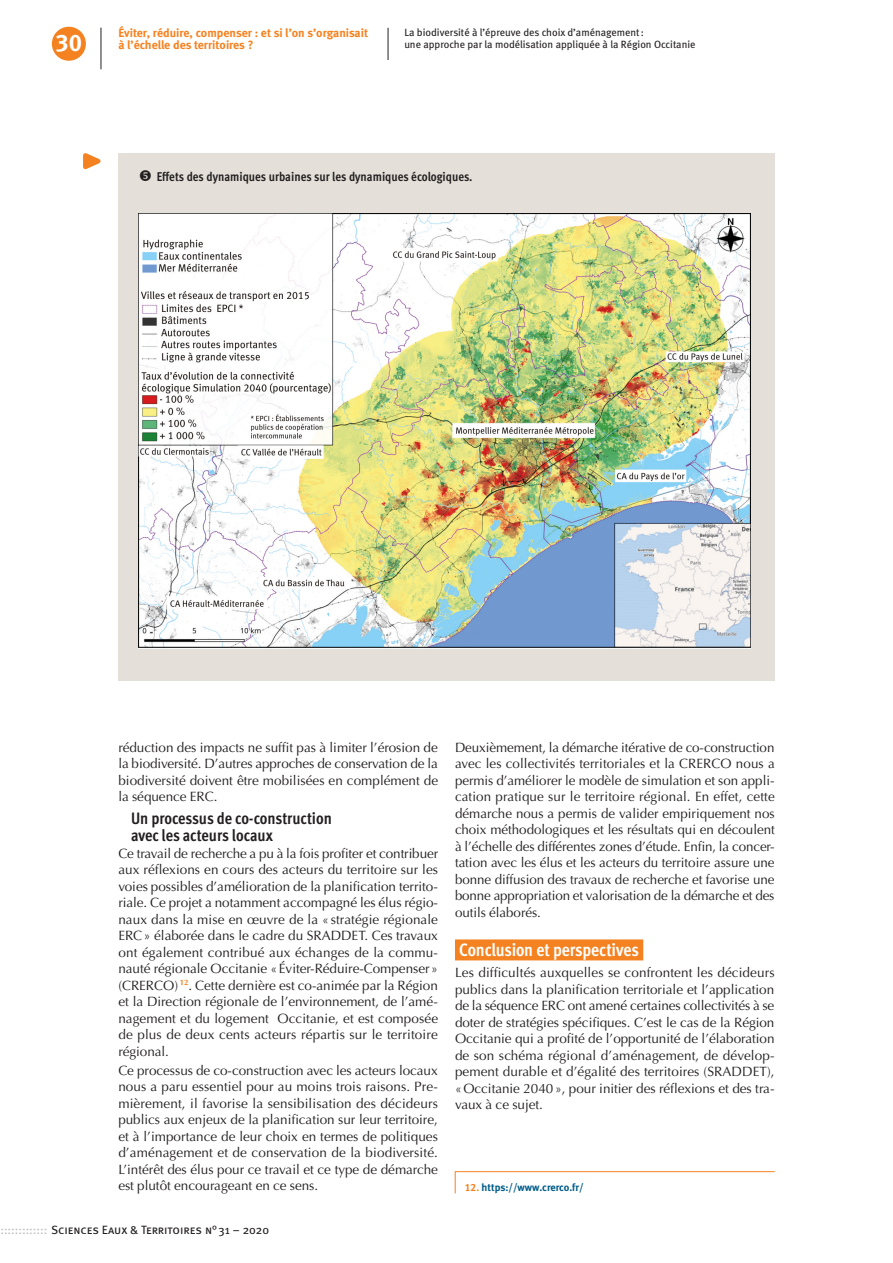
<style>
.page{position:relative;width:893px;height:1263px;background:#fff}
.page>*{position:absolute;margin:0;border:0;box-sizing:border-box;transform-origin:0 0}
.t1{font:24px "Meta Bold Caps Expert";color:#fff}
.t2{font:700 18px "Meta Cond OT";letter-spacing:-.01em;color:#fff}
.t3{font:700 16.5px/17px "Meta Cond OT";color:#231f20}
.t4{font:13.5px/16.5px "Optima";letter-spacing:-.005em;color:#231f20;text-align:justify}
.titre_figure{font:700 12.75px "Meta Cond OT";color:#231f20}
.t5{font:700 12px/12px "Meta";color:#f58220}
.t6{font:12px "Meta Book Caps";letter-spacing:-.005em;color:#231f20}
.roulette_article{font:10.5px/12px "Meta Book LF";color:#231f20}
.coordonnées{font:10.5px "Meta Bold LF";color:#005c8a}
.s1{color:#f58220}
.s2{color:#bcbdc0}
</style>
<div class="page">
<div style="left:118px;top:153px;width:657px;height:528px;background:#e4e0d9"></div>
<hr style="left:388px;top:28px;width:1px;height:32px;background:#231f20">
<div style="left:455px;top:939px;width:188px;height:21px;background:#f58220"></div>
<svg style="left:83px;top:153px;width:18px;height:17px"></svg>
<hr style="left:455px;top:1171px;width:320px;height:1px;background:#f58220">
<svg style="left:455px;top:1171px;width:1px;height:22px"></svg>
<img style="left:139px;top:214px;width:612px;height:434px">
<div style="left:52px;top:27px;width:34px;height:34px;background:#f58220;border-radius:50%"></div>
<hr style="left:101px;top:28px;width:1px;height:41px;background:#231f20">
<h1 class="t1" style="left:56px;top:28px;width:27px">30</h1>
<p class="t5" style="left:118px;top:26px;width:251px">Éviter, réduire, compenser : et si l’on s’organisait à l’échelle des territoires ?</p>
<p class="roulette_article" style="left:404px;top:26px;width:293px">La biodiversité à l’épreuve des choix d’aménagement:<br>une approche par la modélisation appliquée à la Région Occitanie</p>
<p class="titre_figure" style="left:157px;top:168px;width:317px">Effets des dynamiques urbaines sur les dynamiques écologiques.</p>
<p class="t4" style="left:118px;top:739px;width:321px">réduction des impacts ne suffit pas à limiter l’érosion de la biodiversité. D’autres approches de conservation de la biodiversité doivent être mobilisées en complément de la séquence ERC.</p>
<h2 class="t3" style="left:131px;top:811px;width:202px">Un processus de co-construction avec les acteurs locaux</h2>
<p class="t4" style="left:118px;top:845px;width:321px">Ce travail de recherche a pu à la fois profiter et contribuer aux réflexions en cours des acteurs du territoire sur les voies possibles d’amélioration de la planification territo&shy;riale. Ce projet a notamment accompagné les élus régio&shy;naux dans la mise en œuvre de la « stratégie régionale ERC» élaborée dans le cadre du SRADDET. Ces travaux ont également contribué aux échanges de la commu&shy;nauté régionale Occitanie «Éviter-Réduire-Compenser» (CRERCO) <sup>12</sup>. Cette dernière est co-animée par la Région et la Direction régionale de l’environnement, de l’amé&shy;nagement et du logement Occitanie, et est composée de plus de deux cents acteurs répartis sur le territoire régional.</p>
<p class="t4" style="left:118px;top:1062px;width:321px">Ce processus de co-construction avec les acteurs locaux nous a paru essentiel pour au moins trois raisons. Pre&shy;mièrement, il favorise la sensibilisation des décideurs publics aux enjeux de la planification sur leur territoire, et à l’importance de leur choix en termes de politiques d’aménagement et de conservation de la biodiversité.<br>L’intérêt des élus pour ce travail et ce type de démarche est plutôt encourageant en ce sens.</p>
<p class="t4" style="left:455px;top:739px;width:321px">Deuxièmement, la démarche itérative de co-construction avec les collectivités territoriales et la CRERCO nous a permis d’améliorer le modèle de simulation et son appli&shy;cation pratique sur le territoire régional. En effet, cette démarche nous a permis de valider empiriquement nos choix méthodologiques et les résultats qui en découlent à l’échelle des différentes zones d’étude. Enfin, la concer&shy;tation avec les élus et les acteurs du territoire assure une bonne diffusion des travaux de recherche et favorise une bonne appropriation et valorisation de la démarche et des outils élaborés.</p>
<h1 class="t2" style="left:459px;top:939px;width:181px">Conclusion et perspectives</h1>
<p class="t4" style="left:455px;top:964px;width:321px">Les difficultés auxquelles se confrontent les décideurs publics dans la planification territoriale et l’application de la séquence ERC ont amené certaines collectivités à se doter de stratégies spécifiques. C’est le cas de la Région Occitanie qui a profité de l’opportunité de l’élaboration de son schéma régional d’aménagement, de dévelop&shy;pement durable et d’égalité des territoires (SRADDET), «Occitanie 2040», pour initier des réflexions et des tra&shy;vaux à ce sujet.</p>
<p class="coordonnées" style="left:465px;top:1181px;width:120px"><span class="s1">12.</span> https://www.crerco.fr/</p>
<p class="t6" style="left:0;top:1223px;width:270px"><span class="s2">:::::::::::::</span> Sciences Eaux &amp; Territoires n°31 – 2020</p>
</div>
